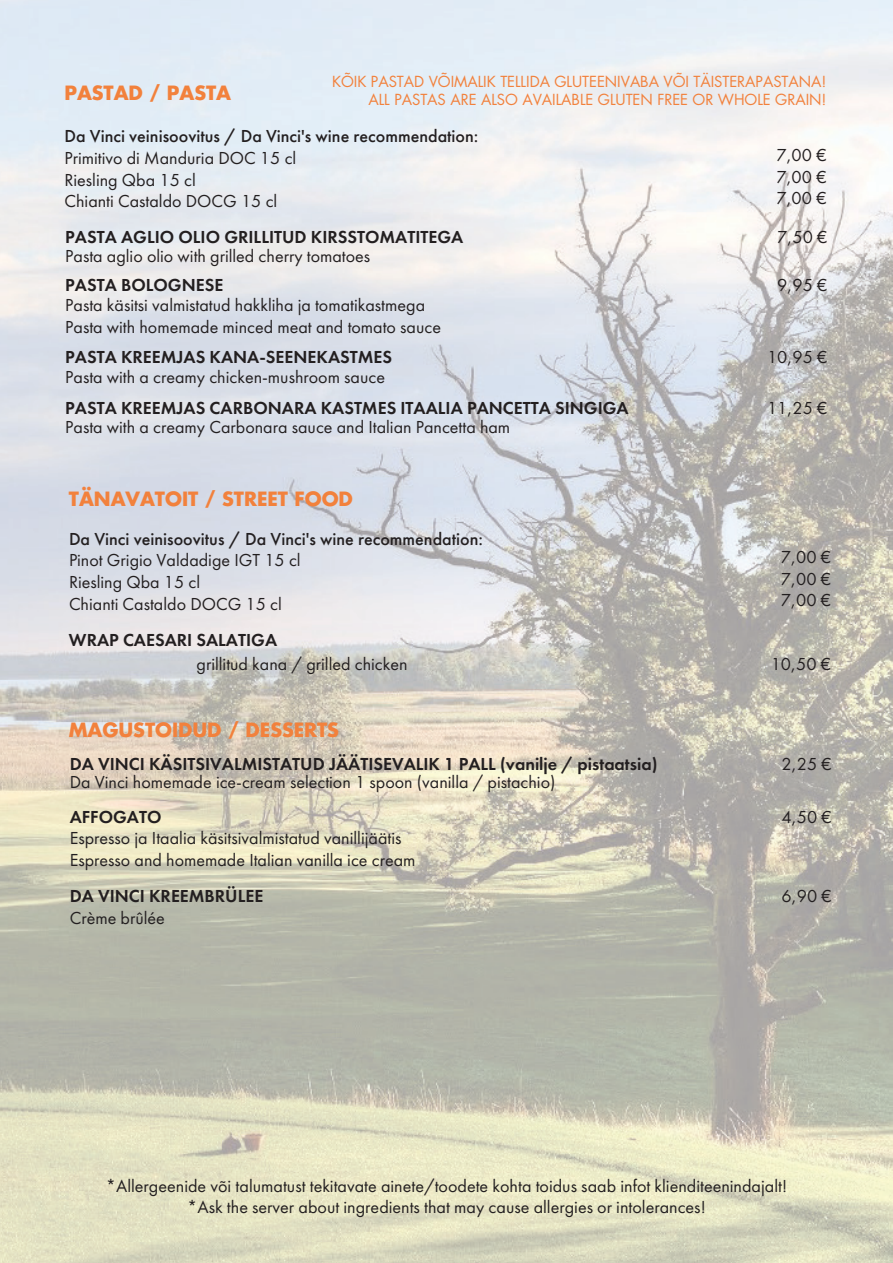
<style>
.page{position:relative;width:893px;height:1263px;background:#fff}
.page>*{position:absolute;margin:0;border:0;box-sizing:border-box;transform-origin:0 0}
.t1{font:700 19.2px "Futura Std";letter-spacing:-.005em;color:#f2813c}
.t2{font:18px/21.6px "Futura PT";color:#231f20}
.t3{font:600 18px "Futura PT";color:#231f20}
.t4{font:500 18px "Futura PT";color:#231f20}
.t5{font:14.85px/17.9px "Futura Std";letter-spacing:-.005em;color:#f2813c;text-align:right}
</style>
<div class="page">
<img style="left:0;top:0;width:893px;height:1263px">
<p class="t1" style="left:64px;top:80px;width:168px">PASTAD / PASTA</p>
<p class="t5" style="left:332px;top:73px;width:496px">KÕIK PASTAD VÕIMALIK TELLIDA GLUTEENIVABA VÕI TÄISTERAPASTANA!<br>ALL PASTAS ARE ALSO AVAILABLE GLUTEN FREE OR WHOLE GRAIN!</p>
<p class="t4" style="left:64px;top:126px;width:415px">Da Vinci veinisoovitus / Da Vinci's wine recommendation:</p>
<p class="t2" style="left:64px;top:147px;width:233px">Primitivo di Manduria DOC 15 cl<br>Riesling Qba 15 cl<br>Chianti Castaldo DOCG 15 cl</p>
<p class="t2" style="left:776px;top:144px;width:52px;text-align:justify">7,00 € 7,00 € 7,00 €</p>
<p class="t3" style="left:65px;top:226px;width:400px">PASTA AGLIO OLIO GRILLITUD KIRSSTOMATITEGA</p>
<p class="t2" style="left:777px;top:227px;width:52px">7,50 €</p>
<p class="t2" style="left:65px;top:245px;width:306px">Pasta aglio olio with grilled cherry tomatoes</p>
<p class="t3" style="left:65px;top:274px;width:160px">PASTA BOLOGNESE</p>
<p class="t2" style="left:777px;top:274px;width:52px">9,95 €</p>
<p class="t2" style="left:65px;top:294px;width:377px">Pasta käsitsi valmistatud hakkliha ja tomatikastmega<br>Pasta with homemade minced meat and tomato sauce</p>
<p class="t3" style="left:65px;top:346px;width:328px">PASTA KREEMJAS KANA-SEENEKASTMES</p>
<p class="t2" style="left:767px;top:346px;width:62px">10,95 €</p>
<p class="t2" style="left:65px;top:366px;width:321px">Pasta with a creamy chicken-mushroom sauce</p>
<p class="t3" style="left:65px;top:397px;width:565px">PASTA KREEMJAS CARBONARA KASTMES ITAALIA PANCETTA SINGIGA</p>
<p class="t2" style="left:767px;top:397px;width:62px">11,25 €</p>
<p class="t2" style="left:65px;top:416px;width:446px">Pasta with a creamy Carbonara sauce and Italian Pancetta ham</p>
<p class="t1" style="left:69px;top:486px;width:285px">TÄNAVATOIT / STREET FOOD</p>
<p class="t4" style="left:69px;top:528px;width:415px">Da Vinci veinisoovitus / Da Vinci's wine recommendation:</p>
<p class="t2" style="left:69px;top:549px;width:233px">Pinot Grigio Valdadige IGT 15 cl<br>Riesling Qba 15 cl<br>Chianti Castaldo DOCG 15 cl</p>
<p class="t2" style="left:781px;top:546px;width:52px;text-align:justify">7,00 € 7,00 € 7,00 €</p>
<p class="t3" style="left:69px;top:629px;width:210px">WRAP CAESARI SALATIGA</p>
<p class="t2" style="left:197px;top:653px;width:213px">grillitud kana / grilled chicken</p>
<p class="t2" style="left:771px;top:653px;width:62px">10,50 €</p>
<p class="t1" style="left:69px;top:717px;width:272px">MAGUSTOIDUD / DESSERTS</p>
<p class="t3" style="left:70px;top:752px;width:589px">DA VINCI KÄSITSIVALMISTATUD JÄÄTISEVALIK 1 PALL (vanilje / pistaatsia)</p>
<p class="t2" style="left:782px;top:753px;width:52px">2,25 €</p>
<p class="t2" style="left:70px;top:771px;width:487px">Da Vinci homemade ice-cream selection 1 spoon (vanilla / pistachio)</p>
<p class="t3" style="left:70px;top:805px;width:93px">AFFOGATO</p>
<p class="t2" style="left:782px;top:806px;width:52px">4,50 €</p>
<p class="t2" style="left:70px;top:827px;width:347px">Espresso ja Itaalia käsitsivalmistatud vanillijäätis<br>Espresso and homemade Italian vanilla ice cream</p>
<p class="t3" style="left:70px;top:885px;width:195px">DA VINCI KREEMBRÜLEE</p>
<p class="t2" style="left:782px;top:885px;width:52px">6,90 €</p>
<p class="t2" style="left:70px;top:907px;width:97px">Crème brûlée</p>
<p class="t2" style="left:106px;top:1175px;width:683px;text-align:center">*Allergeenide või talumatust tekitavate ainete/toodete kohta toidus saab infot klienditeenindajalt! *Ask the server about ingredients that may cause allergies or intolerances!</p>
</div>
